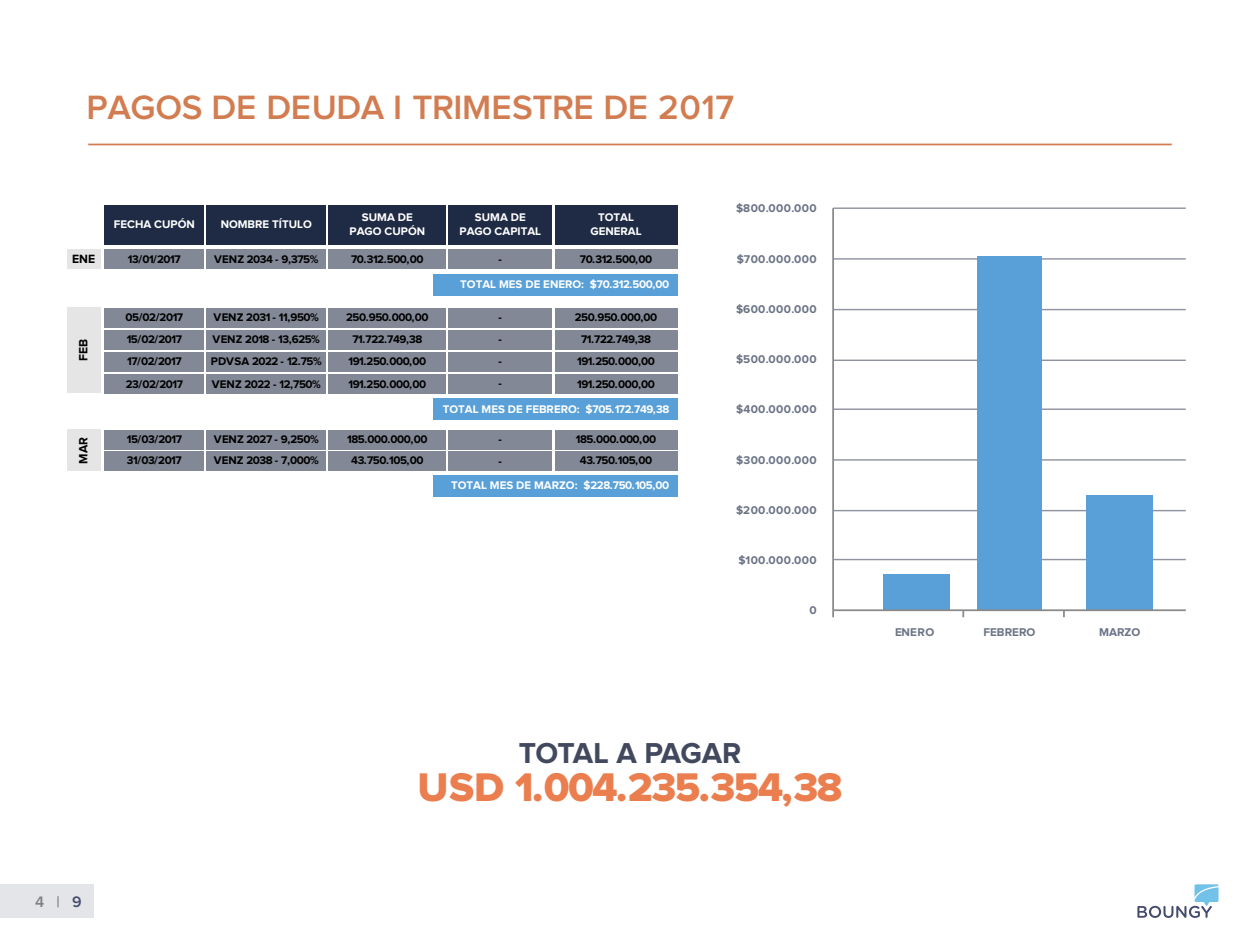
<style>
.page{position:relative;width:1260px;height:945px;background:#fff}
.page>*{position:absolute;margin:0;border:0;box-sizing:border-box;transform-origin:0 0}
.t1{font:41.48px "Proxima Nova Extrabld";letter-spacing:-.04em;color:#eb7e4e}
.t2{font:600 35px "Proxima Nova";letter-spacing:-.01em;color:#d27d51}
.t3{font:700 29.93px "Proxima Nova";letter-spacing:-.025em;color:#42495e}
.t4{font:600 15.75px "Proxima Nova";color:#808080}
.t5{font:700 12.42px "Proxima Nova";color:#000}
.t6{font:700 11.72px "Proxima Nova";letter-spacing:.03em;color:#6b7386}
.t7{font:700 11.72px "Proxima Nova";color:#6b7386}
.t8{font:700 11.38px/22.2px "Proxima Nova";letter-spacing:-.04em;color:#000}
.t9{font:700 11.38px/13.8px "Proxima Nova";color:#fff;text-align:center}
.s1{color:#444b6d}
</style>
<div class="page">
<div style="left:105px;top:205px;width:99px;height:40px;background:#1f2a44"></div>
<div style="left:207px;top:205px;width:119px;height:40px;background:#1f2a44"></div>
<div style="left:329px;top:205px;width:117px;height:40px;background:#1f2a44"></div>
<div style="left:555px;top:205px;width:123px;height:40px;background:#1f2a44"></div>
<div style="left:67px;top:249px;width:33px;height:20px;background:#e5e5e5"></div>
<div style="left:67px;top:308px;width:33px;height:85px;background:#e5e5e5"></div>
<div style="left:67px;top:430px;width:33px;height:41px;background:#e5e5e5"></div>
<div style="left:433px;top:274px;width:245px;height:22px;background:#58a0d7"></div>
<div style="left:433px;top:399px;width:245px;height:21px;background:#58a0d7"></div>
<div style="left:433px;top:475px;width:245px;height:22px;background:#58a0d7"></div>
<div style="left:449px;top:205px;width:103px;height:40px;background:#1f2a44"></div>
<div style="left:449px;top:430px;width:103px;height:20px;background:#828896"></div>
<div style="left:449px;top:374px;width:103px;height:20px;background:#828896"></div>
<div style="left:449px;top:352px;width:103px;height:20px;background:#828896"></div>
<div style="left:449px;top:330px;width:103px;height:20px;background:#828896"></div>
<div style="left:449px;top:308px;width:103px;height:20px;background:#828896"></div>
<div style="left:449px;top:249px;width:103px;height:20px;background:#828896"></div>
<div style="left:449px;top:451px;width:103px;height:20px;background:#828896"></div>
<div style="left:105px;top:249px;width:99px;height:20px;background:#828896"></div>
<div style="left:207px;top:249px;width:119px;height:20px;background:#828896"></div>
<div style="left:329px;top:249px;width:117px;height:20px;background:#828896"></div>
<div style="left:555px;top:249px;width:123px;height:20px;background:#828896"></div>
<div style="left:105px;top:374px;width:99px;height:20px;background:#828896"></div>
<div style="left:105px;top:352px;width:99px;height:20px;background:#828896"></div>
<div style="left:105px;top:330px;width:99px;height:20px;background:#828896"></div>
<div style="left:105px;top:308px;width:99px;height:20px;background:#828896"></div>
<div style="left:207px;top:374px;width:119px;height:20px;background:#828896"></div>
<div style="left:207px;top:352px;width:119px;height:20px;background:#828896"></div>
<div style="left:207px;top:330px;width:119px;height:20px;background:#828896"></div>
<div style="left:207px;top:308px;width:119px;height:20px;background:#828896"></div>
<div style="left:329px;top:374px;width:117px;height:20px;background:#828896"></div>
<div style="left:329px;top:352px;width:117px;height:20px;background:#828896"></div>
<div style="left:329px;top:330px;width:117px;height:20px;background:#828896"></div>
<div style="left:329px;top:308px;width:117px;height:20px;background:#828896"></div>
<div style="left:555px;top:374px;width:123px;height:20px;background:#828896"></div>
<div style="left:555px;top:352px;width:123px;height:20px;background:#828896"></div>
<div style="left:555px;top:330px;width:123px;height:20px;background:#828896"></div>
<div style="left:555px;top:308px;width:123px;height:20px;background:#828896"></div>
<div style="left:105px;top:430px;width:99px;height:20px;background:#828896"></div>
<div style="left:105px;top:451px;width:99px;height:20px;background:#828896"></div>
<div style="left:207px;top:430px;width:119px;height:20px;background:#828896"></div>
<div style="left:207px;top:451px;width:119px;height:20px;background:#828896"></div>
<div style="left:329px;top:430px;width:117px;height:20px;background:#828896"></div>
<div style="left:329px;top:451px;width:117px;height:20px;background:#828896"></div>
<div style="left:555px;top:430px;width:123px;height:20px;background:#828896"></div>
<div style="left:555px;top:451px;width:123px;height:20px;background:#828896"></div>
<hr style="left:88px;top:144px;width:1084px;height:1px;background:#d27d51">
<svg style="left:1137px;top:884px;width:82px;height:34px"></svg>
<div style="left:0;top:884px;width:94px;height:34px;background:#e3e5e8"></div>
<hr style="left:833px;top:207px;width:353px;height:2px;background:#8f939f">
<hr style="left:833px;top:258px;width:353px;height:2px;background:#8f939f">
<hr style="left:833px;top:309px;width:353px;height:1px;background:#8f939f">
<hr style="left:833px;top:360px;width:353px;height:1px;background:#8f939f">
<hr style="left:833px;top:409px;width:353px;height:1px;background:#8f939f">
<hr style="left:833px;top:459px;width:353px;height:2px;background:#8f939f">
<hr style="left:833px;top:510px;width:353px;height:1px;background:#8f939f">
<hr style="left:833px;top:559px;width:353px;height:1px;background:#8f939f">
<div style="left:883px;top:574px;width:67px;height:37px;background:#58a0d7"></div>
<div style="left:977px;top:256px;width:65px;height:355px;background:#58a0d7"></div>
<div style="left:1086px;top:496px;width:67px;height:115px;background:#58a0d7"></div>
<hr style="left:832px;top:208px;width:2px;height:402px;background:#898989">
<hr style="left:833px;top:609px;width:353px;height:2px;background:#898989">
<svg style="left:1063px;top:611px;width:2px;height:6px"></svg>
<svg style="left:962px;top:611px;width:2px;height:6px"></svg>
<svg style="left:832px;top:610px;width:2px;height:7px"></svg>
<h2 class="t2" style="left:86px;top:91px;width:649px">PAGOS DE DEUDA I TRIMESTRE DE 2017</h2>
<p class="t9" style="left:114px;top:218px;width:82px">FECHA CUPÓN</p>
<p class="t9" style="left:221px;top:218px;width:93px">NOMBRE TÍTULO</p>
<p class="t9" style="left:350px;top:211px;width:77px">SUMA DE<br>PAGO CUPÓN</p>
<p class="t9" style="left:590px;top:211px;width:53px">TOTAL<br>GENERAL</p>
<p class="t9" style="left:460px;top:211px;width:83px">SUMA DE<br>PAGO CAPITAL</p>
<p class="t6" style="left:736px;top:203px;width:82px">$800.000.000</p>
<p class="t5" style="left:72px;top:254px;width:25px">ENE</p>
<p class="t8" style="left:128px;top:249px;width:54px">13/01/2017</p>
<p class="t8" style="left:214px;top:249px;width:106px">VENZ 2034 - 9,375%</p>
<p class="t8" style="left:351px;top:249px;width:74px">70.312.500,00</p>
<p class="t8" style="left:580px;top:249px;width:74px">70.312.500,00</p>
<p class="t8" style="left:499px;top:249px;width:5px">-</p>
<p class="t6" style="left:737px;top:253px;width:81px">$700.000.000</p>
<p class="t9" style="left:460px;top:278px;width:211px">TOTAL MES DE ENERO: $70.312.500,00</p>
<p class="t5" style="left:78px;top:361px;width:24px;rotate:-90deg">FEB</p>
<p class="t8" style="left:126px;top:307px;width:59px">05/02/2017<br>15/02/2017<br>17/02/2017<br>23/02/2017</p>
<p class="t8" style="left:211px;top:307px;width:113px">VENZ 2031 - 11,950%<br>VENZ 2018 - 13,625%<br>PDVSA 2022 - 12.75%<br>VENZ 2022 - 12,750%</p>
<p class="t8" style="left:346px;top:307px;width:84px;text-align:center">250.950.000,00<br>71.722.749,38<br>191.250.000,00<br>191.250.000,00</p>
<p class="t8" style="left:575px;top:307px;width:84px;text-align:center">250.950.000,00<br>71.722.749,38<br>191.250.000,00<br>191.250.000,00</p>
<p class="t8" style="left:499px;top:307px;width:5px">-</p>
<p class="t8" style="left:499px;top:329px;width:5px">-</p>
<p class="t8" style="left:499px;top:351px;width:5px">-</p>
<p class="t8" style="left:499px;top:373px;width:5px">-</p>
<p class="t6" style="left:736px;top:304px;width:82px">$600.000.000</p>
<p class="t6" style="left:736px;top:354px;width:82px">$500.000.000</p>
<p class="t9" style="left:443px;top:403px;width:228px">TOTAL MES DE FEBRERO: $705.172.749,38</p>
<p class="t6" style="left:736px;top:404px;width:82px">$400.000.000</p>
<p class="t5" style="left:78px;top:464px;width:28px;rotate:-90deg">MAR</p>
<p class="t8" style="left:127px;top:430px;width:57px;line-height:20.5px">15/03/2017<br>31/03/2017</p>
<p class="t8" style="left:214px;top:430px;width:107px;line-height:20.5px">VENZ 2027 - 9,250%<br>VENZ 2038 - 7,000%</p>
<p class="t8" style="left:347px;top:430px;width:82px;line-height:20.5px;text-align:center">185.000.000,00<br>43.750.105,00</p>
<p class="t8" style="left:576px;top:430px;width:82px;line-height:20.5px;text-align:center">185.000.000,00<br>43.750.105,00</p>
<p class="t8" style="left:499px;top:429px;width:5px">-</p>
<p class="t8" style="left:499px;top:450px;width:5px">-</p>
<p class="t6" style="left:736px;top:454px;width:82px">$300.000.000</p>
<p class="t9" style="left:451px;top:479px;width:220px">TOTAL MES DE MARZO: $228.750.105,00</p>
<p class="t6" style="left:736px;top:505px;width:82px">$200.000.000</p>
<p class="t6" style="left:738px;top:555px;width:80px">$100.000.000</p>
<p class="t6" style="left:809px;top:605px;width:9px">0</p>
<h3 class="t4" style="left:35px;top:895px;width:48px">4 | <span class="s1">9</span></h3>
<h3 class="t3" style="left:519px;top:739px;width:224px">TOTAL A PAGAR</h3>
<h1 class="t1" style="left:418px;top:768px;width:426px">USD 1.004.235.354,38</h1>
<p class="t6" style="left:895px;top:627px;width:41px">ENERO</p>
<p class="t7" style="left:984px;top:627px;width:53px">FEBRERO</p>
<p class="t6" style="left:1099px;top:627px;width:43px">MARZO</p>
</div>
